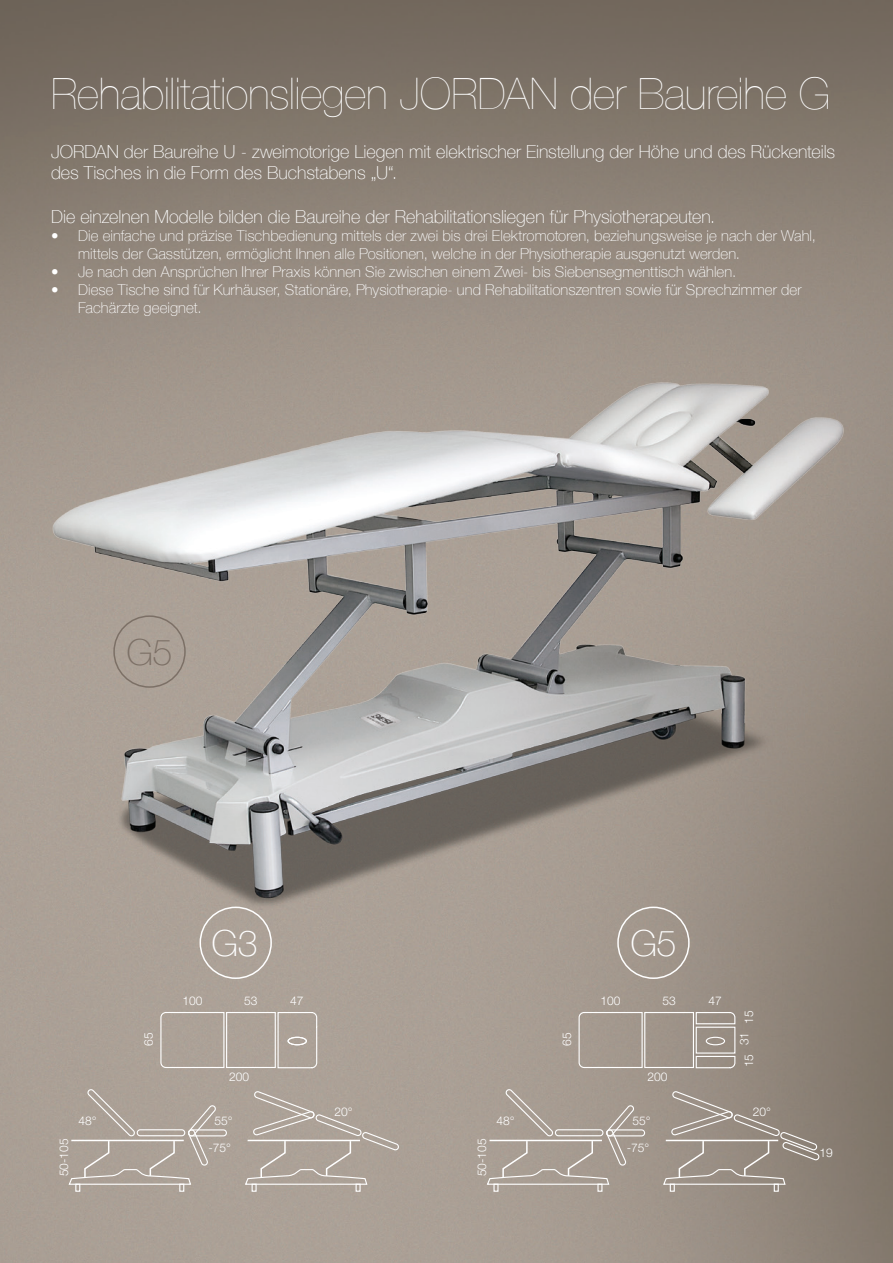
<style>
.page{position:relative;width:893px;height:1263px;background:#fff}
.page>*{position:absolute;margin:0;border:0;box-sizing:border-box;transform-origin:0 0}
.t1{font:200 43.5px "Helvetica Neue";letter-spacing:-.005em;color:#fff}
.t2{font:100 36px "Helvetica Neue";color:#fff}
.t3{font:100 36px "Helvetica Neue";color:#7c7066}
.t4{font:100 18px/21.6px "Helvetica Neue";color:#fff}
.t5{font:100 15px/18px "Helvetica Neue";letter-spacing:.005em;color:#fff}
.t6{font:300 12px "Helvetica Neue LT Pro";color:#fff}
</style>
<div class="page">
<img style="left:0;top:0;width:893px;height:1263px">
<img style="left:0;top:99px;width:4px;height:202px">
<img style="left:0;top:301px;width:881px;height:614px">
<div style="left:200px;top:906px;width:72px;height:73px;border:2px solid #fff;border-radius:50%"></div>
<div style="left:617px;top:906px;width:73px;height:73px;border:2px solid #fff;border-radius:50%"></div>
<div style="left:75px;top:1184px;width:5px;height:8px;border:1px solid #fff"></div>
<div style="left:179px;top:1184px;width:5px;height:8px;border:1px solid #fff"></div>
<div style="left:252px;top:1183px;width:5px;height:9px;border:1px solid #fff"></div>
<div style="left:356px;top:1183px;width:5px;height:9px;border:1px solid #fff"></div>
<div style="left:188px;top:1129px;width:39px;height:7px;border:1px solid #fff;border-radius:3px"></div>
<svg style="left:68px;top:1088px;width:148px;height:97px;background:#b1a79e"></svg>
<svg style="left:244px;top:1091px;width:156px;height:94px;background:#b1a79e"></svg>
<svg style="left:277px;top:1011px;width:41px;height:58px;background:#b5aba2"></svg>
<svg style="left:160px;top:1011px;width:65px;height:57px;background:#b1a79e"></svg>
<div style="left:226px;top:1012px;width:50px;height:56px;border:1px solid #fff"></div>
<div style="left:493px;top:1184px;width:5px;height:8px;border:1px solid #fff"></div>
<div style="left:597px;top:1184px;width:5px;height:8px;border:1px solid #fff"></div>
<div style="left:670px;top:1183px;width:5px;height:9px;border:1px solid #fff"></div>
<div style="left:774px;top:1183px;width:5px;height:9px;border:1px solid #fff"></div>
<div style="left:606px;top:1129px;width:39px;height:7px;border:1px solid #fff;border-radius:3px"></div>
<svg style="left:486px;top:1088px;width:148px;height:97px;background:#aca299"></svg>
<svg style="left:662px;top:1091px;width:158px;height:94px;background:#9d9389"></svg>
<svg style="left:695px;top:1011px;width:41px;height:58px;background:#aaa198"></svg>
<svg style="left:578px;top:1011px;width:65px;height:57px;background:#a99f95"></svg>
<div style="left:644px;top:1012px;width:50px;height:56px;border:1px solid #fff"></div>
<div style="left:113px;top:615px;width:73px;height:73px;border:2px solid #7c7066;border-radius:50%"></div>
<p class="t1" style="left:51px;top:59px;width:781px">Rehabilitationsliegen JORDAN der Baureihe G</p>
<p class="t4" style="left:51px;top:140px;width:786px">JORDAN der Baureihe U - zweimotorige Liegen mit elektrischer Einstellung der Höhe und des Rückenteils des Tisches in die Form des Buchstabens „U“.</p>
<p class="t4" style="left:51px;top:205px;width:666px">Die einzelnen Modelle bilden die Baureihe der Rehabilitationsliegen für Physiotherapeuten.</p>
<p class="t5" style="left:78px;top:226px;width:739px;text-indent:-27px">• Die einfache und präzise Tischbedienung mittels der zwei bis drei Elektromotoren, beziehungsweise je nach der Wahl, mittels der Gasstützen, ermöglicht Ihnen alle Positionen, welche in der Physiotherapie ausgenutzt werden.</p>
<p class="t5" style="left:51px;top:262px;width:687px">• Je nach den Ansprüchen Ihrer Praxis können Sie zwischen einem Zwei- bis Siebensegmenttisch wählen.</p>
<p class="t5" style="left:78px;top:280px;width:725px;text-indent:-27px">• Diese Tische sind für Kurhäuser, Stationäre, Physiotherapie- und Rehabilitationszentren sowie für Sprechzimmer der<br>Fachärzte geeignet.</p>
<p class="t3" style="left:126px;top:624px;width:48px">G5</p>
<p class="t6" style="left:141px;top:1046px;width:15px;rotate:-90deg">65</p>
<p class="t2" style="left:212px;top:916px;width:48px">G3</p>
<p class="t2" style="left:630px;top:916px;width:48px">G5</p>
<p class="t6" style="left:182px;top:994px;width:22px">100</p>
<p class="t6" style="left:244px;top:994px;width:15px">53</p>
<p class="t6" style="left:290px;top:994px;width:15px">47</p>
<p class="t6" style="left:229px;top:1069px;width:22px">200</p>
<p class="t6" style="left:601px;top:994px;width:22px">100</p>
<p class="t6" style="left:662px;top:994px;width:15px">53</p>
<p class="t6" style="left:708px;top:994px;width:15px">47</p>
<p class="t6" style="left:741px;top:1024px;width:15px;rotate:-90deg">15</p>
<p class="t6" style="left:741px;top:1067px;width:15px;rotate:-90deg">15</p>
<p class="t6" style="left:559px;top:1046px;width:15px;rotate:-90deg">65</p>
<p class="t6" style="left:737px;top:1045px;width:15px;rotate:-90deg">31</p>
<p class="t6" style="left:647px;top:1069px;width:22px">200</p>
<p class="t6" style="left:78px;top:1113px;width:20px">48°</p>
<p class="t6" style="left:214px;top:1113px;width:20px">55°</p>
<p class="t6" style="left:56px;top:1176px;width:39px;rotate:-90deg">50-105</p>
<p class="t6" style="left:209px;top:1140px;width:24px">-75°</p>
<p class="t6" style="left:334px;top:1104px;width:20px">20°</p>
<p class="t6" style="left:497px;top:1113px;width:20px">48°</p>
<p class="t6" style="left:633px;top:1113px;width:20px">55°</p>
<p class="t6" style="left:475px;top:1176px;width:39px;rotate:-90deg">50-105</p>
<p class="t6" style="left:627px;top:1140px;width:24px">-75°</p>
<p class="t6" style="left:753px;top:1104px;width:20px">20°</p>
<p class="t6" style="left:819px;top:1145px;width:15px">19</p>
</div>
